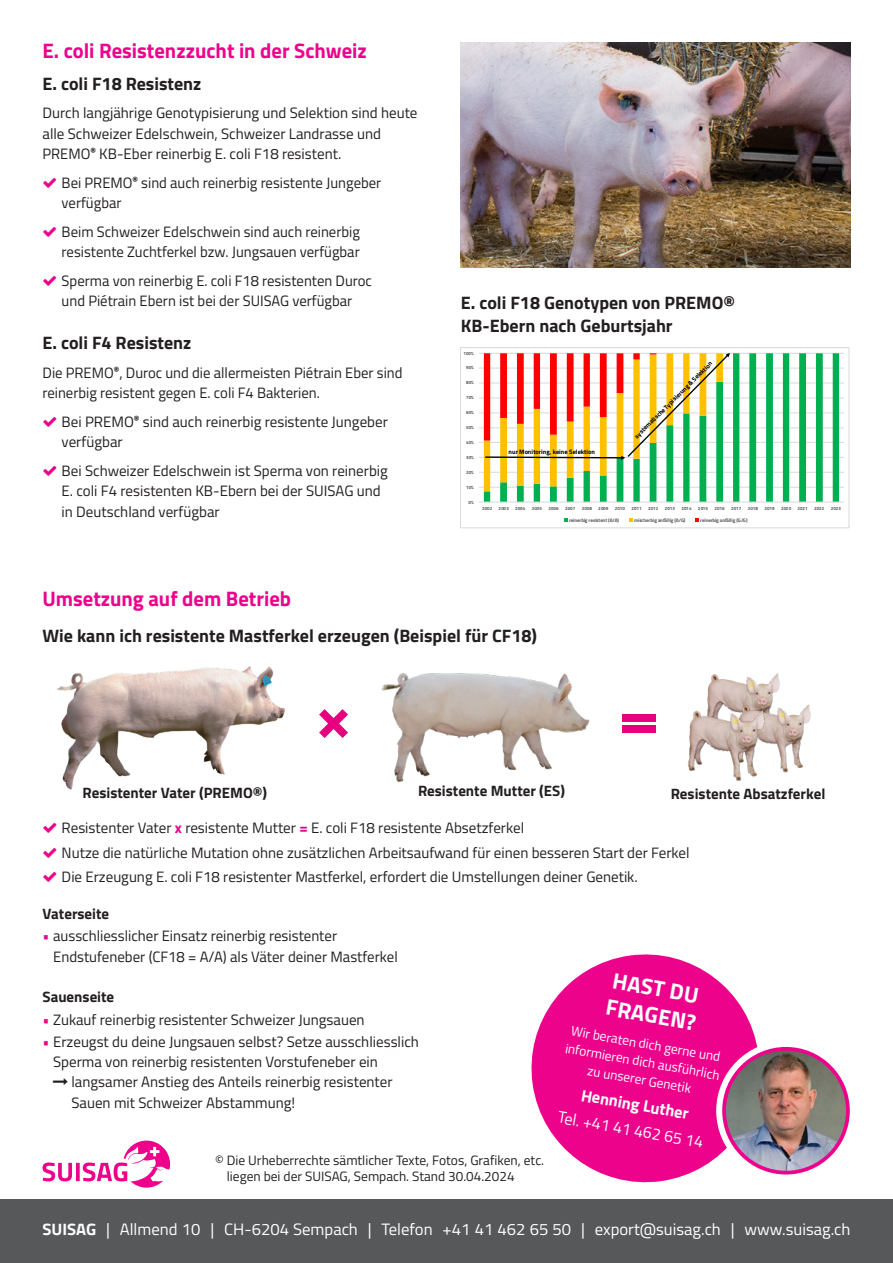
<style>
.page{position:relative;width:893px;height:1263px;background:#fff}
.page>*{position:absolute;margin:0;border:0;box-sizing:border-box;transform-origin:0 0}
.t1{font:700 22.5px/27px "Titillium Web";color:#fff}
.t2{font:700 21px "Titillium Web";color:#ed028c}
.t3{font:700 18px/23.2px "Titillium Web";color:#231f20}
.t4{font:16.5px "Titillium Web";color:#fff}
.t5{font:700 16.5px "Titillium Web";color:#fff}
.t6{font:15px/20.2px "Titillium Web";color:#231f20}
.t7{font:700 15px "Titillium Web";color:#231f20}
.t8{font:13.5px/16.2px "Titillium Web";color:#231f20}
.t9{font:13.5px/18px "Titillium Web";color:#fff;text-align:center}
.t10{font:700 6.3px "Titillium Web";color:#000}
.t11{font:700 4.95px "Titillium Web";letter-spacing:-.01em;color:#595959}
.t12{font:700 4.5px "Titillium Web";letter-spacing:.04em;color:#595959}
.s1{font-weight:700;color:#ed028c}
.s2{color:#ed028c}
.s3{font-weight:700}
</style>
<div class="page">
<div style="left:0;top:1199px;width:893px;height:64px;background:#57585a"></div>
<svg style="left:43px;top:1140px;width:127px;height:47px"></svg>
<img style="left:57px;top:666px;width:228px;height:124px">
<img style="left:381px;top:673px;width:209px;height:110px">
<img style="left:707px;top:673px;width:73px;height:25px">
<img style="left:722px;top:692px;width:89px;height:81px">
<img style="left:688px;top:698px;width:90px;height:83px">
<svg style="left:319px;top:709px;width:29px;height:29px"></svg>
<div style="left:623px;top:714px;width:33px;height:8px;background:#e6007e"></div>
<div style="left:623px;top:725px;width:33px;height:8px;background:#e6007e"></div>
<hr style="left:479px;top:487px;width:365px;height:1px;background:#d9d9d9">
<hr style="left:479px;top:472px;width:365px;height:1px;background:#d9d9d9">
<hr style="left:479px;top:457px;width:365px;height:1px;background:#d9d9d9">
<hr style="left:479px;top:442px;width:365px;height:1px;background:#d9d9d9">
<hr style="left:479px;top:428px;width:365px;height:1px;background:#d9d9d9">
<hr style="left:479px;top:413px;width:365px;height:1px;background:#d9d9d9">
<hr style="left:479px;top:398px;width:365px;height:1px;background:#d9d9d9">
<hr style="left:479px;top:383px;width:365px;height:1px;background:#d9d9d9">
<hr style="left:479px;top:368px;width:365px;height:1px;background:#d9d9d9">
<hr style="left:479px;top:353px;width:365px;height:1px;background:#d9d9d9">
<svg style="left:484px;top:353px;width:355px;height:149px"></svg>
<hr style="left:479px;top:502px;width:365px;height:1px;background:#d9d9d9">
<svg style="left:564px;top:519px;width:4px;height:3px"></svg>
<svg style="left:629px;top:519px;width:4px;height:3px"></svg>
<svg style="left:695px;top:519px;width:4px;height:3px"></svg>
<div style="left:460px;top:347px;width:389px;height:181px;border:1px solid #d9d9d9"></div>
<svg style="left:484px;top:353px;width:246px;height:138px"></svg>
<img style="left:461px;top:43px;width:389px;height:225px">
<svg style="left:531px;top:954px;width:227px;height:229px;fill:#ed028c"></svg>
<div style="left:716px;top:1041px;width:140px;height:139px;border:14px solid #fff;border-radius:50%"></div>
<img style="left:724px;top:1049px;width:124px;height:123px;border-radius:62px">
<div style="left:722px;top:1047px;width:128px;height:127px;border:4px solid #ed028c;border-radius:50%"></div>
<h2 class="t2" style="left:43px;top:34px;width:326px">E. coli Resistenzzucht in der Schweiz</h2>
<p class="t3" style="left:43px;top:71px;width:160px">E. coli F18 Resistenz</p>
<p class="t6" style="left:43px;top:102px;width:376px">Durch langjährige Genotypisierung und Selektion sind heute alle Schweizer Edelschwein, Schweizer Landrasse und<br>PREMO<sup>®</sup> KB-Eber reinerbig E. coli F18 resistent.</p>
<p class="t6" style="left:62px;top:171px;width:321px">Bei PREMO<sup>®</sup> sind auch reinerbig resistente Jungeber verfügbar</p>
<p class="t6" style="left:62px;top:220px;width:300px">Beim Schweizer Edelschwein sind auch reinerbig resistente Zuchtferkel bzw. Jungsauen verfügbar</p>
<p class="t6" style="left:62px;top:269px;width:312px">Sperma von reinerbig E. coli F18 resistenten Duroc und Piétrain Ebern ist bei der SUISAG verfügbar</p>
<p class="t3" style="left:43px;top:330px;width:150px">E. coli F4 Resistenz</p>
<p class="t6" style="left:43px;top:362px;width:362px">Die PREMO<sup>®</sup>, Duroc und die allermeisten Piétrain Eber sind reinerbig resistent gegen E. coli F4 Bakterien.</p>
<p class="t6" style="left:62px;top:411px;width:328px">Bei PREMO<sup>®</sup> sind auch reinerbig resistente Jungeber verfügbar</p>
<p class="t6" style="left:62px;top:460px;width:328px">Bei Schweizer Edelschwein ist Sperma von reinerbig<br>E. coli F4 resistenten KB-Ebern bei der SUISAG und in Deutschland verfügbar</p>
<h2 class="t2" style="left:43px;top:583px;width:250px">Umsetzung auf dem Betrieb</h2>
<p class="t3" style="left:461px;top:290px;width:276px">E. coli F18 Genotypen von PREMO®<br>KB-Ebern nach Geburtsjahr</p>
<p class="t12" style="left:463px;top:349px;width:12px">100%</p>
<p class="t12" style="left:466px;top:364px;width:9px">90%</p>
<p class="t12" style="left:466px;top:379px;width:9px">80%</p>
<p class="t12" style="left:466px;top:394px;width:9px">70%</p>
<p class="t12" style="left:466px;top:409px;width:9px">60%</p>
<p class="t12" style="left:466px;top:424px;width:9px">50%</p>
<p class="t12" style="left:466px;top:439px;width:9px">40%</p>
<p class="t12" style="left:466px;top:454px;width:9px">30%</p>
<p class="t12" style="left:466px;top:469px;width:9px">20%</p>
<p class="t12" style="left:466px;top:484px;width:9px">10%</p>
<p class="t12" style="left:469px;top:499px;width:7px">0%</p>
<p class="t10" style="left:508px;top:447px;width:88px">nur Monitoring, keine Selektion</p>
<p class="t10" style="left:632px;top:434px;width:108px;rotate:-45deg">systematische Typisierung &amp; Selektion</p>
<p class="t12" style="left:482px;top:505px;width:12px">2002</p>
<p class="t12" style="left:499px;top:505px;width:12px">2003</p>
<p class="t12" style="left:515px;top:505px;width:12px">2004</p>
<p class="t12" style="left:532px;top:505px;width:12px">2005</p>
<p class="t12" style="left:548px;top:505px;width:12px">2006</p>
<p class="t12" style="left:565px;top:505px;width:12px">2007</p>
<p class="t12" style="left:582px;top:505px;width:12px">2008</p>
<p class="t12" style="left:598px;top:505px;width:12px">2009</p>
<p class="t12" style="left:615px;top:505px;width:12px">2010</p>
<p class="t12" style="left:631px;top:505px;width:12px">2011</p>
<p class="t12" style="left:648px;top:505px;width:12px">2012</p>
<p class="t12" style="left:665px;top:505px;width:12px">2013</p>
<p class="t12" style="left:681px;top:505px;width:12px">2014</p>
<p class="t12" style="left:698px;top:505px;width:12px">2015</p>
<p class="t12" style="left:714px;top:505px;width:12px">2016</p>
<p class="t12" style="left:731px;top:505px;width:12px">2017</p>
<p class="t12" style="left:748px;top:505px;width:12px">2018</p>
<p class="t12" style="left:764px;top:505px;width:12px">2019</p>
<p class="t12" style="left:781px;top:505px;width:12px">2020</p>
<p class="t12" style="left:798px;top:505px;width:12px">2021</p>
<p class="t12" style="left:814px;top:505px;width:12px">2022</p>
<p class="t12" style="left:831px;top:505px;width:12px">2023</p>
<p class="t11" style="left:569px;top:516px;width:52px">reinerbig resistent (A/A)</p>
<p class="t11" style="left:634px;top:516px;width:53px">mischerbig anfällig (A/G)</p>
<p class="t11" style="left:700px;top:516px;width:49px">reinerbig anfällig (G/G)</p>
<p class="t3" style="left:43px;top:623px;width:496px">Wie kann ich resistente Mastferkel erzeugen (Beispiel für CF18)</p>
<p class="t7" style="left:83px;top:781px;width:186px">Resistenter Vater (PREMO®)</p>
<p class="t7" style="left:418px;top:780px;width:148px">Resistente Mutter (ES)</p>
<p class="t7" style="left:671px;top:782px;width:156px">Resistente Absatzferkel</p>
<p class="t6" style="left:62px;top:815px;width:629px;line-height:24.5px">Resistenter Vater <span class="s1">x</span> resistente Mutter <span class="s1">=</span> E. coli F18 resistente Absetzferkel<br>Nutze die natürliche Mutation ohne zusätzlichen Arbeitsaufwand für einen besseren Start der Ferkel<br>Die Erzeugung E. coli F18 resistenter Mastferkel, erfordert die Umstellungen deiner Genetik.</p>
<p class="t7" style="left:43px;top:902px;width:68px">Vaterseite</p>
<p class="t6" style="left:53px;top:925px;width:346px;text-indent:-11px"><span class="s2">•</span> ausschliesslicher Einsatz reinerbig resistenter<br>Endstufeneber (CF18 = A/A) als Väter deiner Mastferkel</p>
<p class="t7" style="left:43px;top:985px;width:73px">Sauenseite</p>
<p class="t6" style="left:43px;top:1008px;width:324px"><span class="s2">•</span> Zukauf reinerbig resistenter Schweizer Jungsauen</p>
<p class="t6" style="left:43px;top:1031px;width:378px"><span class="s2">•</span> Erzeugst du deine Jungsauen selbst? Setze ausschliesslich</p>
<p class="t6" style="left:53px;top:1051px;width:326px">Sperma von reinerbig resistenten Vorstufeneber ein</p>
<p class="t6" style="left:71px;top:1071px;width:323px">langsamer Anstieg des Anteils reinerbig resistenter</p>
<p class="t6" style="left:71px;top:1091px;width:225px">Sauen mit Schweizer Abstammung!</p>
<h1 class="t1" style="left:613px;top:966px;width:92px;rotate:10deg">HAST DU<br>FRAGEN?</h1>
<p class="t9" style="left:570px;top:1021px;width:158px;rotate:10deg">Wir beraten dich gerne und informieren dich ausführlich zu unserer Genetik</p>
<p class="t5" style="left:583px;top:1082px;width:111px;rotate:10deg">Henning Luther</p>
<p class="t4" style="left:560px;top:1105px;width:149px;rotate:10deg">Tel. +41 41 462 65 14</p>
<p class="t8" style="left:227px;top:1151px;width:319px;text-indent:-12px">© Die Urheberrechte sämtlicher Texte, Fotos, Grafiken, etc. liegen bei der SUISAG, Sempach. Stand 30.04.2024</p>
<p class="t4" style="left:43px;top:1217px;width:809px"><span class="s3">SUISAG</span> | Allmend 10 | CH-6204 Sempach | Telefon +41 41 462 65 50 | export@suisag.ch | www.suisag.ch</p>
</div>
